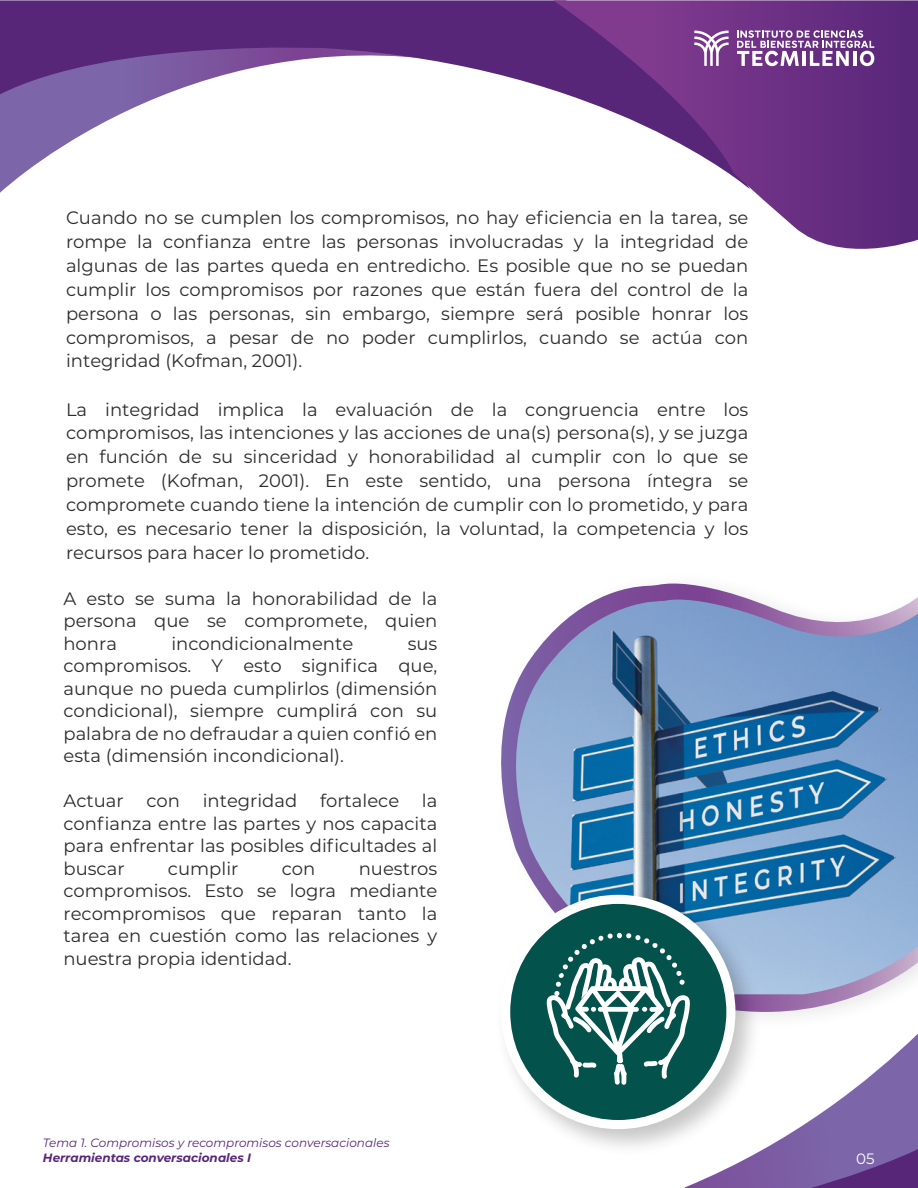
<style>
.page{position:relative;width:918px;height:1188px;background:#fff}
.page>*{position:absolute;margin:0;border:0;box-sizing:border-box;transform-origin:0 0}
.t1{font:18px/22.5px "Montserrat";color:#2c2c2c;text-align:justify}
.t2{font:15px "Montserrat";color:#fff}
.t3{font:italic 12px "Montserrat";color:#572679}
.t4{font:italic 700 12px "Montserrat";color:#572679}
</style>
<div class="page">
<svg style="left:0;top:0;width:553px;height:189px"></svg>
<svg style="left:553px;top:0;width:365px;height:249px"></svg>
<svg style="left:737px;top:30px;width:137px;height:36px"></svg>
<svg style="left:694px;top:31px;width:35px;height:35px"></svg>
<svg style="left:602px;top:584px;width:142px;height:13px"></svg>
<img style="left:501px;top:597px;width:417px;height:336px">
<img style="left:501px;top:882px;width:268px;height:233px">
<div style="left:501px;top:895px;width:234px;height:234px;background:#fff;border-radius:50%"></div>
<div style="left:510px;top:904px;width:216px;height:216px;background:#03524b;border-radius:50%"></div>
<svg style="left:546px;top:933px;width:372px;height:255px"></svg>
<p class="t1" style="left:66px;top:205px;width:684px;line-height:24px">Cuando no se cumplen los compromisos, no hay eficiencia en la tarea, se rompe la confianza entre las personas involucradas y la integridad de algunas de las partes queda en entredicho. Es posible que no se puedan cumplir los compromisos por razones que están fuera del control de la persona o las personas, sin embargo, siempre será posible honrar los compromisos, a pesar de no poder cumplirlos, cuando se actúa con integridad (Kofman, 2001).</p>
<p class="t1" style="left:66px;top:396px;width:684px;line-height:24px">La integridad implica la evaluación de la congruencia entre los compromisos, las intenciones y las acciones de una(s) persona(s), y se juzga en función de su sinceridad y honorabilidad al cumplir con lo que se promete (Kofman, 2001). En este sentido, una persona íntegra se compromete cuando tiene la intención de cumplir con lo prometido, y para esto, es necesario tener la disposición, la voluntad, la competencia y los recursos para hacer lo prometido.</p>
<p class="t1" style="left:63px;top:586px;width:375px">A esto se suma la honorabilidad de la persona que se compromete, quien honra</p>
<p class="t1" style="left:171px;top:631px;width:183px">incondicionalmente</p>
<p class="t1" style="left:63px;top:631px;width:375px;text-indent:344px">sus compromisos. Y esto significa que, aunque no pueda cumplirlos (dimensión condicional), siempre cumplirá con su palabra de no defraudar a quien confió en esta (dimensión incondicional).</p>
<p class="t1" style="left:63px;top:789px;width:62px">Actuar</p>
<p class="t1" style="left:146px;top:789px;width:35px">con</p>
<p class="t1" style="left:203px;top:789px;width:96px">integridad</p>
<p class="t1" style="left:320px;top:789px;width:81px">fortalece</p>
<p class="t1" style="left:63px;top:789px;width:375px;text-indent:358px">la confianza entre las partes y nos capacita para enfrentar las posibles dificultades al buscar</p>
<p class="t1" style="left:168px;top:856px;width:72px">cumplir</p>
<p class="t1" style="left:282px;top:856px;width:35px">con</p>
<p class="t1" style="left:63px;top:856px;width:375px;text-indent:295px">nuestros compromisos. Esto se logra mediante recompromisos que reparan tanto la tarea en cuestión como las relaciones y nuestra propia identidad.</p>
<p class="t3" style="left:43px;top:1135px;width:348px">Tema 1. Compromisos y recompromisos conversacionales</p>
<p class="t4" style="left:43px;top:1149px;width:210px">Herramientas conversacionales I</p>
<p class="t2" style="left:856px;top:1148px;width:20px">05</p>
</div>
